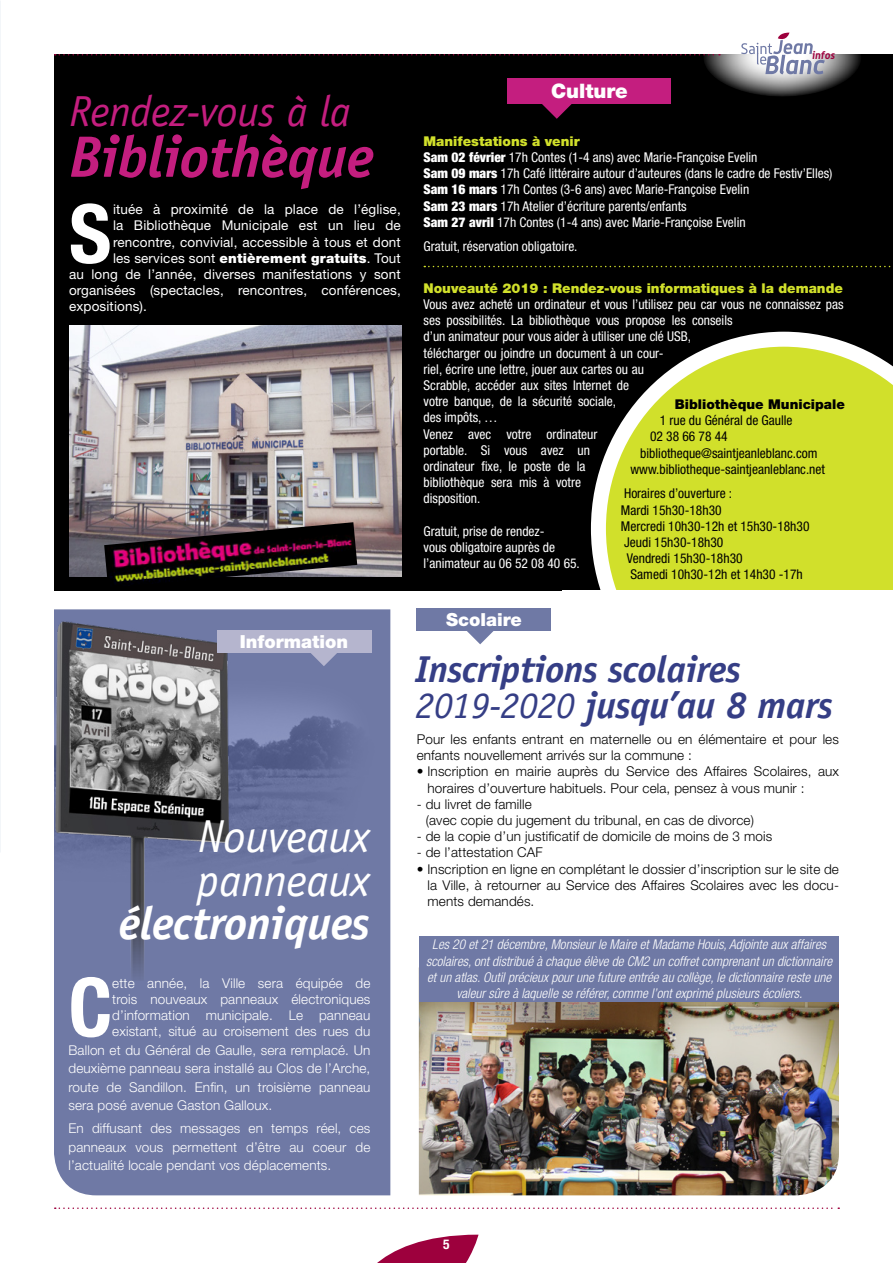
<style>
.page{position:relative;width:893px;height:1263px;background:#fff}
.page>*{position:absolute;margin:0;border:0;box-sizing:border-box;transform-origin:0 0}
.t1{font:700 condensed 81.6px "Helvetica Neue LT Std";color:#fff}
.t2{font:italic 700 58.5px "Officina Sans Std";letter-spacing:-.01em;color:#c41e7f}
.t3{font:italic 46.35px/43.2px "Officina Sans Std";letter-spacing:-.01em;color:#fff}
.t4{font:italic 700 46.35px "Officina Sans Std";letter-spacing:-.01em;color:#fff}
.t5{font:italic 43.5px "Officina Sans Std";letter-spacing:-.01em;color:#c41e7f}
.t6{font:italic 700 37.5px/36px "Officina Sans Std";letter-spacing:-.01em;color:#353e85}
.t7{font:900 19.95px "Helvetica Neue LT Std";color:#fff}
.t8{font:900 18px "Helvetica Neue LT Std";color:#fff}
.t9{font:condensed 13.5px/16.2px "Helvetica Neue LT Std";color:#fff}
.t10{font:300 13.5px/16.2px "Helvetica Neue LT Std";letter-spacing:.01em;color:#000}
.t11{font:300 13.5px/18.5px "Helvetica Neue LT Std";letter-spacing:.01em;color:#fff;text-align:justify}
.t12{font:italic 300 condensed 13.5px/16.2px "Helvetica Neue LT Std";color:#fff;text-align:center}
.t13{font:13.5px "Helvetica Neue LT Std";letter-spacing:.01em;color:#fff}
.t14{font:condensed 13.5px "Helvetica Neue LT Std";color:#000}
.t15{font:900 13.5px "Helvetica Neue LT Std";color:#d1e02b}
.t16{font:900 13.5px "Helvetica Neue LT Std";color:#000}
.t17{font:700 condensed 13.5px "Helvetica Neue LT Std";color:#fff}
.t18{font:italic 700 10.5px "Alwyn";color:#9d003d}
.s1{font-weight:900}
.s2{font-weight:900;font-stretch:normal;color:#d1e02b}
.s3{font-weight:400}
</style>
<div class="page">
<svg style="left:377px;top:1234px;width:101px;height:29px"></svg>
<div style="left:54px;top:54px;width:839px;height:536px;background:#000"></div>
<div style="left:54px;top:1020px;width:336px;height:175px;background:#6f79a5"></div>
<img style="left:54px;top:609px;width:336px;height:411px">
<svg style="left:542px;top:104px;width:30px;height:15px"></svg>
<div style="left:508px;top:79px;width:163px;height:25px;background:#c41e7f"></div>
<svg style="left:703px;top:17px;width:158px;height:80px"></svg>
<svg style="left:741px;top:33px;width:84px;height:41px"></svg>
<svg style="left:55px;top:1207px;width:784px;height:2px"></svg>
<svg style="left:424px;top:266px;width:467px;height:1px"></svg>
<svg style="left:55px;top:54px;width:665px;height:2px"></svg>
<img style="left:54px;top:617px;width:182px;height:364px">
<svg style="left:591px;top:332px;width:302px;height:258px;background:#bbc739"></svg>
<img style="left:69px;top:325px;width:332px;height:251px">
<svg style="left:310px;top:653px;width:28px;height:13px"></svg>
<div style="left:217px;top:630px;width:154px;height:23px;background:#b5b5ce"></div>
<svg style="left:467px;top:631px;width:27px;height:13px"></svg>
<div style="left:417px;top:608px;width:134px;height:23px;background:#6f79a5"></div>
<img style="left:419px;top:1002px;width:420px;height:193px">
<div style="left:419px;top:936px;width:420px;height:66px;background:#6f79a5"></div>
<img style="left:104px;top:522px;width:253px;height:64px">
<h3 class="t5" style="left:69px;top:86px;width:283px">Rendez-vous à la</h3>
<h2 class="t2" style="left:69px;top:122px;width:306px">Bibliothèque</h2>
<h1 class="t1" style="left:69px;top:184px;width:44px">S</h1>
<p class="t13" style="left:113px;top:201px;width:289px">ituée à proximité de la place de l’église,</p>
<p class="t13" style="left:113px;top:218px;width:289px">la Bibliothèque Municipale est un lieu de</p>
<p class="t13" style="left:113px;top:234px;width:289px">rencontre, convivial, accessible à tous et dont</p>
<p class="t13" style="left:113px;top:250px;width:289px">les services sont <span class="s1">entièrement gratuits</span>. Tout</p>
<p class="t13" style="left:69px;top:266px;width:333px">au long de l’année, diverses manifestations y sont</p>
<p class="t13" style="left:69px;top:282px;width:333px">organisées (spectacles, rencontres, conférences,</p>
<p class="t13" style="left:69px;top:299px;width:79px">expositions).</p>
<h3 class="t8" style="left:240px;top:630px;width:110px">Information</h3>
<h3 class="t3" style="left:197px;top:815px;width:174px">Nouveaux panneaux</h3>
<h3 class="t4" style="left:119px;top:895px;width:253px">électroniques</h3>
<h1 class="t1" style="left:68px;top:958px;width:45px">C</h1>
<p class="t11" style="left:112px;top:974px;width:260px;line-height:16.2px">ette année, la Ville sera équipée de trois nouveaux panneaux électroniques d’information municipale. Le panneau existant, situé au croisement des rues du</p>
<p class="t11" style="left:68px;top:1040px;width:303px">Ballon et du Général de Gaulle, sera remplacé. Un deuxième panneau sera installé au Clos de l’Arche, route de Sandillon. Enfin, un troisième panneau sera posé avenue Gaston Galloux.</p>
<p class="t11" style="left:68px;top:1119px;width:303px">En diffusant des messages en temps réel, ces panneaux vous permettent d’être au coeur de l’actualité locale pendant vos déplacements.</p>
<h3 class="t7" style="left:551px;top:79px;width:78px">Culture</h3>
<p class="t18" style="left:812px;top:48px;width:24px">infos</p>
<p class="t9" style="left:423px;top:133px;width:410px"><span class="s2">Manifestations à venir<br></span><span class="s1">Sam 02 février</span> 17h Contes (1-4 ans) avec Marie-Françoise Evelin<br><span class="s1">Sam 09 mars</span> 17h Café littéraire autour d’auteures (dans le cadre de Festiv’Elles)<br><span class="s1">Sam 16 mars</span> 17h Contes (3-6 ans) avec Marie-Françoise Evelin<br><span class="s1">Sam 23 mars</span> 17h Atelier d’écriture parents/enfants<br><span class="s1">Sam 27 avril</span> 17h Contes (1-4 ans) avec Marie-Françoise Evelin</p>
<p class="t9" style="left:423px;top:238px;width:156px">Gratuit, réservation obligatoire.</p>
<p class="t15" style="left:423px;top:280px;width:421px">Nouveauté 2019 : Rendez-vous informatiques à la demande</p>
<p class="t9" style="left:423px;top:296px;width:421px">Vous avez acheté un ordinateur et vous l’utilisez peu car vous ne connaissez pas ses possibilités. La bibliothèque vous propose les conseils<br>d’un animateur pour vous aider à utiliser une clé USB,<br>télécharger ou joindre un document à un cour-<br>riel, écrire une lettre, jouer aux cartes ou au<br>Scrabble, accéder aux sites Internet de<br>votre banque, de la sécurité sociale,<br>des impôts, …<br>Venez avec votre ordinateur<br>portable. Si vous avez un<br>ordinateur fixe, le poste de la<br>bibliothèque sera mis à votre<br>disposition.</p>
<p class="t9" style="left:423px;top:523px;width:158px">Gratuit, prise de rendez-<br>vous obligatoire auprès de l’animateur au 06 52 08 40 65.</p>
<p class="t16" style="left:675px;top:396px;width:172px">Bibliothèque Municipale</p>
<p class="t14" style="left:660px;top:413px;width:134px">1 rue du Général de Gaulle</p>
<p class="t14" style="left:650px;top:429px;width:79px">02 38 66 78 44</p>
<p class="t14" style="left:640px;top:445px;width:179px">bibliotheque@saintjeanleblanc.com</p>
<p class="t14" style="left:631px;top:461px;width:196px">www.bibliotheque-saintjeanleblanc.net</p>
<p class="t14" style="left:624px;top:486px;width:110px">Horaires d’ouverture :</p>
<p class="t14" style="left:621px;top:502px;width:102px">Mardi 15h30-18h30</p>
<p class="t14" style="left:621px;top:518px;width:190px">Mercredi 10h30-12h et 15h30-18h30</p>
<p class="t14" style="left:624px;top:534px;width:101px">Jeudi 15h30-18h30</p>
<p class="t14" style="left:627px;top:551px;width:117px">Vendredi 15h30-18h30</p>
<p class="t14" style="left:631px;top:567px;width:174px">Samedi 10h30-12h et 14h30 -17h</p>
<h3 class="t8" style="left:446px;top:608px;width:77px">Scolaire</h3>
<h3 class="t6" style="left:415px;top:651px;width:419px">Inscriptions scolaires<br><span class="s3">2019-2020</span> jusqu’au 8 mars</h3>
<p class="t10" style="left:417px;top:731px;width:424px">Pour les enfants entrant en maternelle ou en élémentaire et pour les enfants nouvellement arrivés sur la commune :</p>
<p class="t10" style="left:427px;top:763px;width:413px;text-indent:-11px">• Inscription en mairie auprès du Service des Affaires Scolaires, aux horaires d’ouverture habituels. Pour cela, pensez à vous munir :</p>
<p class="t10" style="left:426px;top:796px;width:330px;text-indent:-9px">- du livret de famille<br>(avec copie du jugement du tribunal, en cas de divorce)</p>
<p class="t10" style="left:417px;top:828px;width:357px">- de la copie d’un justificatif de domicile de moins de 3 mois</p>
<p class="t10" style="left:417px;top:844px;width:128px">- de l’attestation CAF</p>
<p class="t10" style="left:427px;top:860px;width:413px;text-align:justify;text-indent:-11px">• Inscription en ligne en complétant le dossier d’inscription sur le site de la Ville, à retourner au Service des Affaires Scolaires avec les docu&shy;ments demandés.</p>
<p class="t12" style="left:426px;top:937px;width:408px">Les 20 et 21 décembre, Monsieur le Maire et Madame Houis, Adjointe aux affaires scolaires, ont distribué à chaque élève de CM2 un coffret comprenant un dictionnaire et un atlas. Outil précieux pour une future entrée au collège, le dictionnaire reste une valeur sûre à laquelle se référer, comme l’ont exprimé plusieurs écoliers.</p>
<p class="t17" style="left:443px;top:1236px;width:8px">5</p>
</div>
